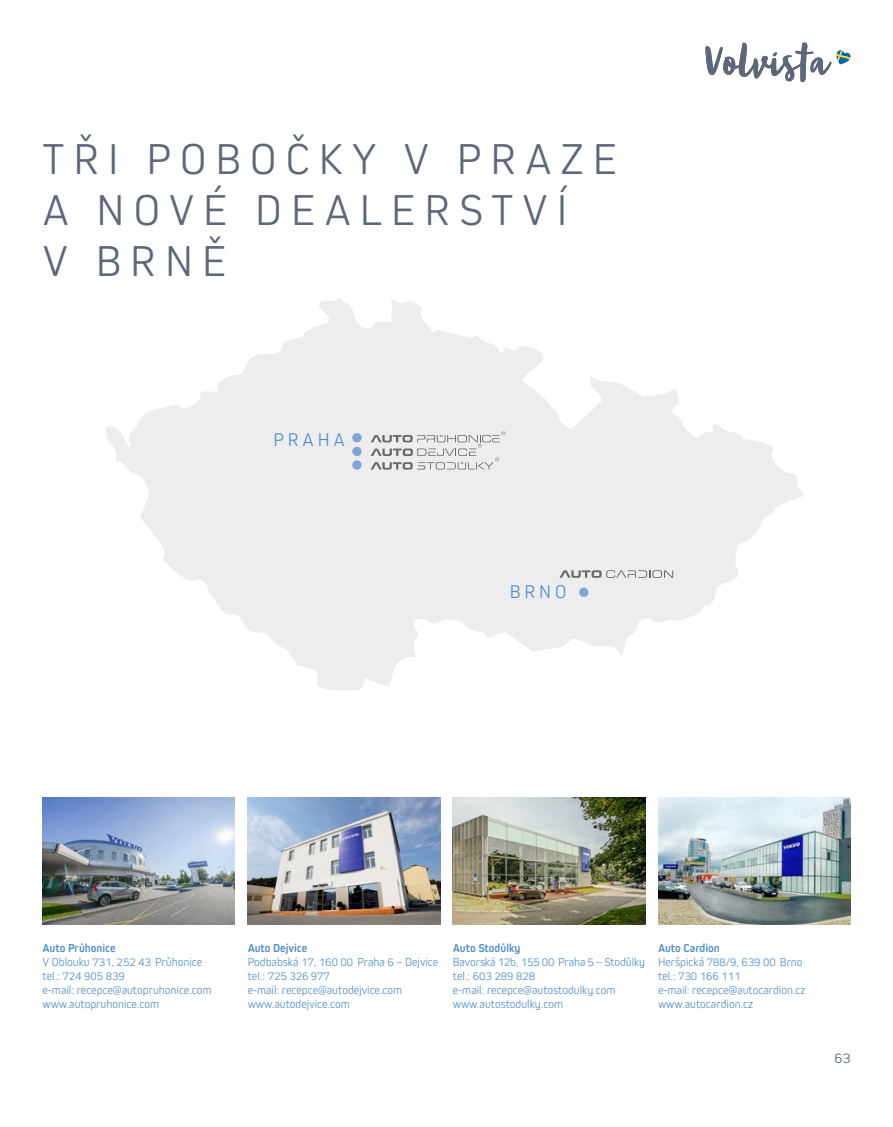
<style>
.page{position:relative;width:893px;height:1127px;background:#fff}
.page>*{position:absolute;margin:0;border:0;box-sizing:border-box;transform-origin:0 0}
.t1{font:300 45px/51px "Kiro";letter-spacing:.205em;color:#5c677a}
.t2{font:300 19.2px "Kiro";letter-spacing:.205em;color:#508fcb}
.t3{font:300 15px "Kiro";color:#5c677a}
.t4{font:300 12px/14.1px "Kiro";color:#508fcb}
.t5{font:700 12px "Kiro";color:#508fcb}
</style>
<div class="page">
<img style="left:453px;top:798px;width:192px;height:126px">
<img style="left:43px;top:797px;width:192px;height:127px">
<img style="left:658px;top:798px;width:192px;height:126px">
<img style="left:248px;top:798px;width:192px;height:126px">
<svg style="left:106px;top:298px;width:697px;height:392px;fill:#ededed"></svg>
<div style="left:352px;top:433px;width:10px;height:9px;background:#7ea6d7;border-radius:50%"></div>
<div style="left:352px;top:460px;width:10px;height:10px;background:#7ea6d7;border-radius:50%"></div>
<div style="left:352px;top:447px;width:10px;height:9px;background:#7ea6d7;border-radius:50%"></div>
<div style="left:579px;top:588px;width:9px;height:9px;background:#7ea6d7;border-radius:50%"></div>
<svg style="left:559px;top:570px;width:114px;height:8px"></svg>
<svg style="left:371px;top:431px;width:134px;height:39px;background:#d6d6d6"></svg>
<svg style="left:705px;top:43px;width:146px;height:39px"></svg>
<h1 class="t1" style="left:43px;top:133px;width:576px">TŘI POBOČKY V PRAZE<br>A NOVÉ DEALERSTVÍ<br>V BRNĚ</h1>
<h2 class="t2" style="left:273px;top:429px;width:73px">PRAHA</h2>
<h2 class="t2" style="left:510px;top:580px;width:58px">BRNO</h2>
<p class="t5" style="left:43px;top:941px;width:75px">Auto Průhonice</p>
<p class="t4" style="left:43px;top:955px;width:171px">V Oblouku 731, 252 43 Průhonice tel.: 724 905 839<br>e-mail: recepce@autopruhonice.com www.autopruhonice.com</p>
<p class="t5" style="left:248px;top:941px;width:61px">Auto Dejvice</p>
<p class="t4" style="left:248px;top:955px;width:192px">Podbabská 17, 160 00 Praha 6 – Dejvice tel.: 725 326 977<br>e-mail: recepce@autodejvice.com www.autodejvice.com</p>
<p class="t5" style="left:453px;top:941px;width:69px">Auto Stodůlky</p>
<p class="t4" style="left:453px;top:955px;width:194px">Bavorská 12b, 155 00 Praha 5 – Stodůlky tel.: 603 289 828<br>e-mail: recepce@autostodulky.com www.autostodulky.com</p>
<p class="t5" style="left:658px;top:941px;width:63px">Auto Cardion</p>
<p class="t4" style="left:658px;top:955px;width:149px">Heršpická 788/9, 639 00 Brno tel.: 730 166 111<br>e-mail: recepce@autocardion.cz www.autocardion.cz</p>
<p class="t3" style="left:835px;top:1049px;width:17px">63</p>
</div>
